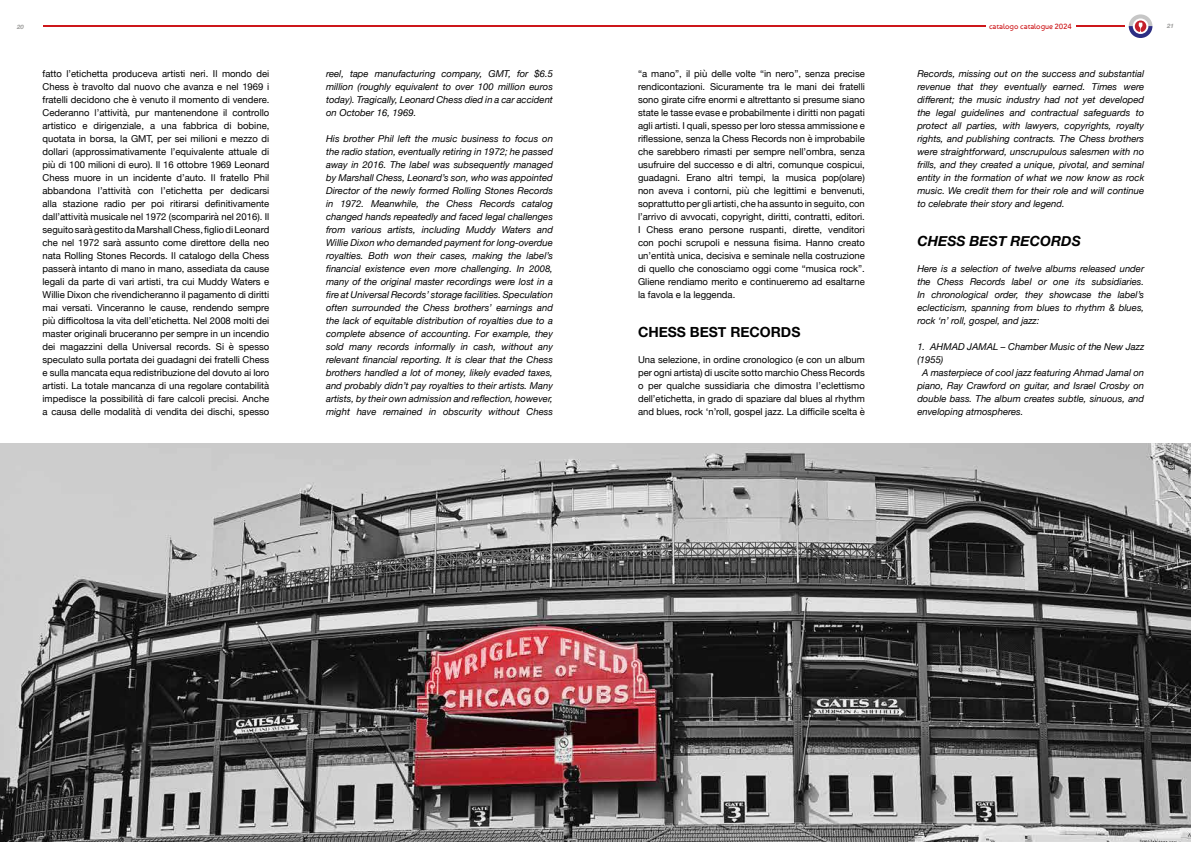
<style>
.page{position:relative;width:1191px;height:842px;background:#fff}
.page>*{position:absolute;margin:0;border:0;box-sizing:border-box;transform-origin:0 0}
.t1{font:700 14px "Helvetica Neue";color:#000}
.t2{font:italic 700 14px "Helvetica Neue";color:#000}
.t3{font:9.5px/13px "Helvetica Neue";color:#000;text-align:justify}
.t4{font:italic 9.5px/13px "Helvetica Neue";color:#000;text-align:justify}
.t5{font:7.6px "Baumans";color:#cd171a}
.t6{font:italic 700 6px "Helvetica Neue";color:#9d9d9c}
</style>
<div class="page">
<hr style="left:1076px;top:26px;width:48px;height:1px;background:#cd171a">
<hr style="left:595px;top:26px;width:390px;height:1px;background:#cd171a">
<svg style="left:1128px;top:14px;width:24px;height:24px"></svg>
<hr style="left:43px;top:26px;width:552px;height:1px;background:#cd171a">
<img style="left:0;top:444px;width:1191px;height:398px">
<p class="t6" style="left:17px;top:22px;width:8px">20</p>
<p class="t5" style="left:989px;top:21px;width:84px">catalogo catalogue 2024</p>
<p class="t6" style="left:1167px;top:21px;width:8px">21</p>
<p class="t3" style="left:43px;top:68px;width:228px">fatto l’etichetta produceva artisti neri. Il mondo dei Chess è travolto dal nuovo che avanza e nel 1969 i fratelli decidono che è venuto il momento di vendere.<br>Cederanno l’attività, pur mantenendone il controllo artistico e dirigenziale, a una fabbrica di bobine, quotata in borsa, la GMT, per sei milioni e mezzo di dollari (approssimativamente l’equivalente attuale di più di 100 milioni di euro). Il 16 ottobre 1969 Leonard Chess muore in un incidente d’auto. Il fratello Phil abbandona l’attività con l’etichetta per dedicarsi alla stazione radio per poi ritirarsi definitivamente dall’attività musicale nel 1972 (scomparirà nel 2016). Il seguito sarà gestito da Marshall Chess, figlio di Leonard che nel 1972 sarà assunto come direttore della neo nata Rolling Stones Records. Il catalogo della Chess passerà intanto di mano in mano, assediata da cause legali da parte di vari artisti, tra cui Muddy Waters e Willie Dixon che rivendicheranno il pagamento di diritti mai versati. Vinceranno le cause, rendendo sempre più difficoltosa la vita dell’etichetta. Nel 2008 molti dei master originali bruceranno per sempre in un incendio dei magazzini della Universal records. Si è spesso speculato sulla portata dei guadagni dei fratelli Chess e sulla mancata equa redistribuzione del dovuto ai loro artisti. La totale mancanza di una regolare contabilità impedisce la possibilità di fare calcoli precisi. Anche a causa delle modalità di vendita dei dischi, spesso</p>
<p class="t3" style="left:638px;top:68px;width:228px">“a mano”, il più delle volte “in nero”, senza precise rendicontazioni. Sicuramente tra le mani dei fratelli sono girate cifre enormi e altrettanto si presume siano state le tasse evase e probabilmente i diritti non pagati agli artisti. I quali, spesso per loro stessa ammissione e riflessione, senza la Chess Records non è improbabile che sarebbero rimasti per sempre nell’ombra, senza usufruire del successo e di altri, comunque cospicui, guadagni. Erano altri tempi, la musica pop(olare) non aveva i contorni, più che legittimi e benvenuti, soprattutto per gli artisti, che ha assunto in seguito, con l’arrivo di avvocati, copyright, diritti, contratti, editori.<br>I Chess erano persone ruspanti, dirette, venditori con pochi scrupoli e nessuna fisima. Hanno creato un’entità unica, decisiva e seminale nella costruzione di quello che conosciamo oggi come “musica rock”.<br>Gliene rendiamo merito e continueremo ad esaltarne la favola e la leggenda.</p>
<p class="t4" style="left:326px;top:68px;width:228px">reel, tape manufacturing company, GMT, for $6.5 million (roughly equivalent to over 100 million euros today). Tragically, Leonard Chess died in a car accident on October 16, 1969.</p>
<p class="t4" style="left:326px;top:133px;width:228px">His brother Phil left the music business to focus on the radio station, eventually retiring in 1972; he passed away in 2016. The label was subsequently managed by Marshall Chess, Leonard’s son, who was appointed Director of the newly formed Rolling Stones Records in 1972. Meanwhile, the Chess Records catalog changed hands repeatedly and faced legal challenges from various artists, including Muddy Waters and Willie Dixon who demanded payment for long-overdue royalties. Both won their cases, making the label’s financial existence even more challenging. In 2008, many of the original master recordings were lost in a fire at Universal Records’ storage facilities. Speculation often surrounded the Chess brothers’ earnings and the lack of equitable distribution of royalties due to a complete absence of accounting. For example, they sold many records informally in cash, without any relevant financial reporting. It is clear that the Chess brothers handled a lot of money, likely evaded taxes, and probably didn’t pay royalties to their artists. Many artists, by their own admission and reflection, however, might have remained in obscurity without Chess</p>
<p class="t4" style="left:917px;top:68px;width:228px">Records, missing out on the success and substantial revenue that they eventually earned. Times were different; the music industry had not yet developed the legal guidelines and contractual safeguards to protect all parties, with lawyers, copyrights, royalty rights, and publishing contracts. The Chess brothers were straightforward, unscrupulous salesmen with no frills, and they created a unique, pivotal, and seminal entity in the formation of what we now know as rock music. We credit them for their role and will continue to celebrate their story and legend.</p>
<h1 class="t2" style="left:917px;top:230px;width:165px">CHESS BEST RECORDS</h1>
<p class="t4" style="left:917px;top:263px;width:228px">Here is a selection of twelve albums released under the Chess Records label or one its subsidiaries.<br>In chronological order, they showcase the label’s eclecticism, spanning from blues to rhythm &amp; blues, rock ‘n’ roll, gospel, and jazz:</p>
<p class="t4" style="left:917px;top:341px;width:228px">1. AHMAD JAMAL – Chamber Music of the New Jazz</p>
<p class="t4" style="left:917px;top:354px;width:28px">(1955)</p>
<p class="t4" style="left:922px;top:367px;width:224px">A masterpiece of cool jazz featuring Ahmad Jamal on</p>
<p class="t4" style="left:917px;top:380px;width:228px">piano, Ray Crawford on guitar, and Israel Crosby on</p>
<p class="t4" style="left:917px;top:393px;width:228px">double bass. The album creates subtle, sinuous, and</p>
<p class="t4" style="left:917px;top:406px;width:108px">enveloping atmospheres.</p>
<h1 class="t1" style="left:638px;top:321px;width:164px">CHESS BEST RECORDS</h1>
<p class="t3" style="left:638px;top:354px;width:228px">Una selezione, in ordine cronologico (e con un album per ogni artista) di uscite sotto marchio Chess Records o per qualche sussidiaria che dimostra l’eclettismo dell’etichetta, in grado di spaziare dal blues al rhythm and blues, rock ‘n’roll, gospel jazz. La difficile scelta è</p>
</div>
